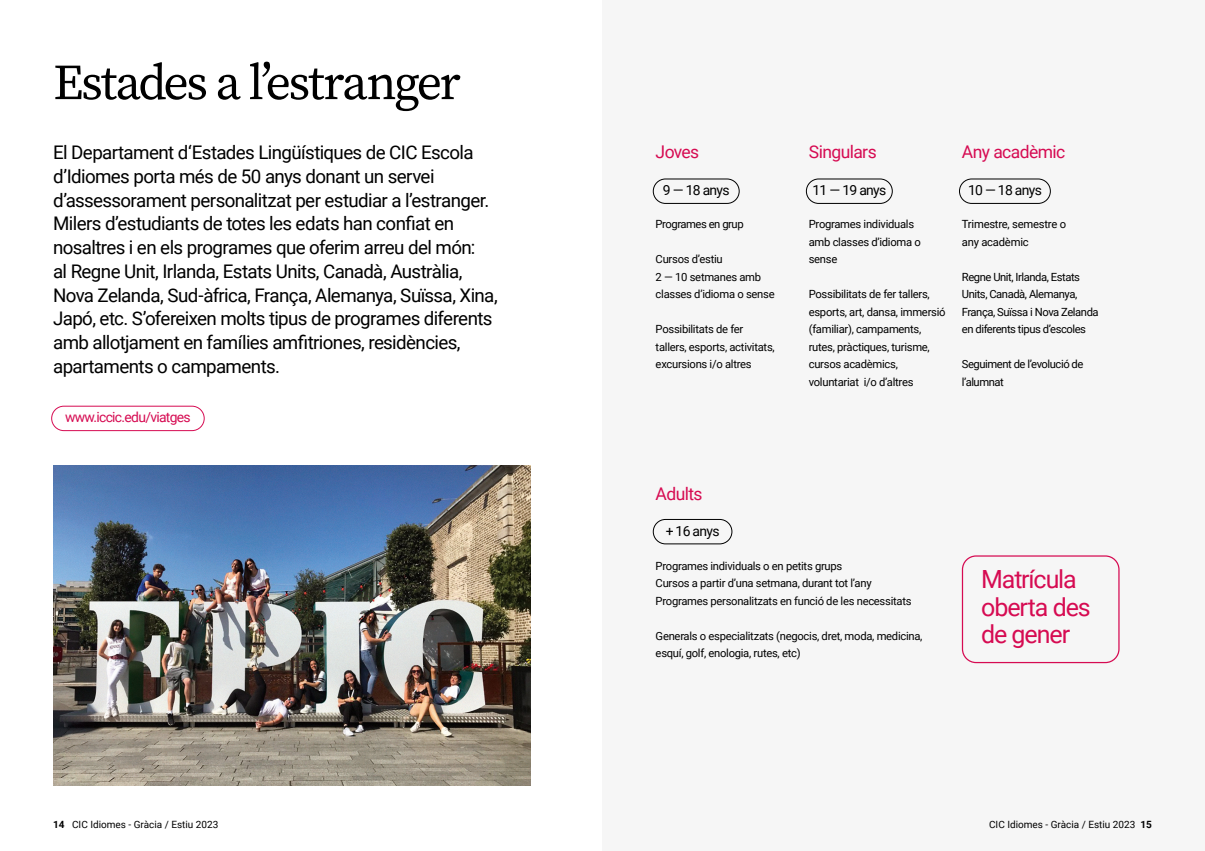
<style>
.page{position:relative;width:1205px;height:851px;background:#fff}
.page>*{position:absolute;margin:0;border:0;box-sizing:border-box;transform-origin:0 0}
.t1{font:50px "Source Serif Pro";letter-spacing:-.05em;color:#000}
.t2{font:25px/27.5px "Roboto";letter-spacing:-.045em;color:#d60b52}
.t3{font:18.75px/23.8px "Roboto";letter-spacing:-.035em;color:#000}
.t4{font:17.5px "Roboto";letter-spacing:-.035em;color:#d60b52}
.t5{font:13.88px "Roboto";letter-spacing:-.05em;color:#000}
.t6{font:13.88px "Roboto";letter-spacing:-.05em;color:#d60b52}
.t7{font:11.25px/17.5px "Roboto";letter-spacing:-.025em;color:#000}
.t8{font:10px "Roboto";color:#000}
.s1{font-weight:700}
</style>
<div class="page">
<div style="left:602px;top:0;width:603px;height:850px;background:#f6f6f6"></div>
<img style="left:53px;top:465px;width:478px;height:320px">
<div style="left:51px;top:406px;width:153px;height:25px;border:1px solid #d60b52;border-radius:12px"></div>
<div style="left:653px;top:179px;width:86px;height:25px;border:1px solid #000;border-radius:12px"></div>
<div style="left:653px;top:519px;width:79px;height:25px;border:1px solid #000;border-radius:12px"></div>
<div style="left:806px;top:179px;width:86px;height:25px;border:1px solid #000;border-radius:12px"></div>
<div style="left:959px;top:179px;width:91px;height:25px;border:1px solid #000;border-radius:12px"></div>
<div style="left:962px;top:555px;width:157px;height:108px;border:1px solid #d60b52;border-radius:14px"></div>
<h1 class="t1" style="left:53px;top:49px;width:409px">Estades a l’estranger</h1>
<p class="t3" style="left:53px;top:140px;width:446px">El Departament d‘Estades Lingüístiques de CIC Escola d’Idiomes porta més de 50 anys donant un servei d’assessorament personalitzat per estudiar a l’estranger.<br>Milers d’estudiants de totes les edats han confiat en nosaltres i en els programes que oferim arreu del món:<br>al Regne Unit, Irlanda, Estats Units, Canadà, Austràlia, Nova Zelanda, Sud-àfrica, França, Alemanya, Suïssa, Xina, Japó, etc. S’ofereixen molts tipus de programes diferents amb allotjament en famílies amfitriones, residències, apartaments o campaments.</p>
<p class="t6" style="left:65px;top:407px;width:127px">www.iccic.edu/viatges</p>
<h3 class="t4" style="left:656px;top:139px;width:45px">Joves</h3>
<h3 class="t4" style="left:809px;top:139px;width:69px">Singulars</h3>
<h3 class="t4" style="left:962px;top:139px;width:105px">Any acadèmic</h3>
<p class="t5" style="left:663px;top:180px;width:68px">9 — 18 anys</p>
<p class="t5" style="left:812px;top:180px;width:75px">11 — 19 anys</p>
<p class="t5" style="left:968px;top:180px;width:75px">10 — 18 anys</p>
<p class="t7" style="left:656px;top:215px;width:90px">Programes en grup</p>
<p class="t7" style="left:656px;top:250px;width:120px">Cursos d’estiu<br>2 — 10 setmanes amb classes d’idioma o sense</p>
<p class="t7" style="left:656px;top:320px;width:121px">Possibilitats de fer tallers, esports, activitats, excursions i/o altres</p>
<p class="t7" style="left:809px;top:215px;width:114px">Programes individuals amb classes d’idioma o sense</p>
<p class="t7" style="left:809px;top:285px;width:138px">Possibilitats de fer tallers, esports, art, dansa, immersió (familiar), campaments, rutes, pràctiques, turisme, cursos acadèmics, voluntariat i/o d’altres</p>
<p class="t7" style="left:962px;top:215px;width:106px">Trimestre, semestre o any acadèmic</p>
<p class="t7" style="left:962px;top:267px;width:138px">Regne Unit, Irlanda, Estats<br>Units, Canadà, Alemanya,<br>França, Suïssa i Nova Zelanda en diferents tipus d’escoles</p>
<p class="t7" style="left:962px;top:355px;width:123px">Seguiment de l’evolució de l’alumnat</p>
<h3 class="t4" style="left:656px;top:481px;width:48px">Adults</h3>
<p class="t5" style="left:666px;top:521px;width:55px">+ 16 anys</p>
<p class="t7" style="left:656px;top:556px;width:257px">Programes individuals o en petits grups<br>Cursos a partir d’una setmana, durant tot l’any<br>Programes personalitzats en funció de les necessitats</p>
<p class="t7" style="left:656px;top:626px;width:268px">Generals o especialitzats (negocis, dret, moda, medicina, esquí, golf, enologia, rutes, etc)</p>
<h2 class="t2" style="left:981px;top:564px;width:111px">Matrícula oberta des de gener</h2>
<p class="t8" style="left:53px;top:817px;width:167px"><span class="s1">14</span> CIC Idiomes - Gràcia / Estiu 2023</p>
<p class="t8" style="left:989px;top:817px;width:164px">CIC Idiomes - Gràcia / Estiu 2023 <span class="s1">15</span></p>
</div>
